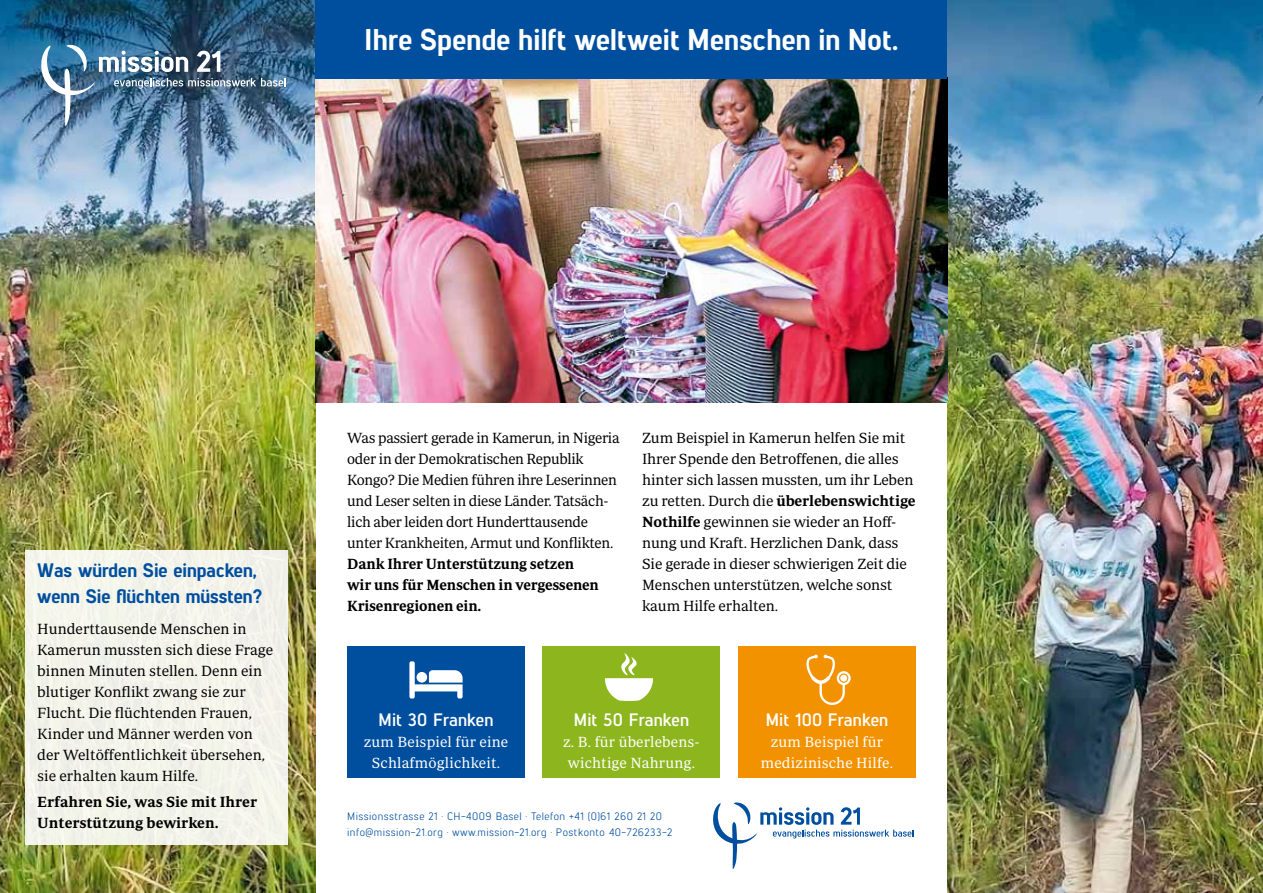
<style>
.page{position:relative;width:1263px;height:893px;background:#fff}
.page>*{position:absolute;margin:0;border:0;box-sizing:border-box;transform-origin:0 0}
.t1{font:800 30px "Lintel";letter-spacing:.01em;color:#fff}
.t2{font:800 19.5px/25.5px "Lintel";color:#004f9f}
.t3{font:700 18px "Lintel";letter-spacing:.01em;color:#fff}
.t4{font:15px/21px "Periodico Text Lg";letter-spacing:-.01em;color:#000}
.t5{font:600 15px/21px "Periodico Text";letter-spacing:-.01em;color:#000}
.t6{font:15px/21px "Periodico Text Lg";letter-spacing:.01em;color:#fff;text-align:center}
.t7{font:10.8px/15.8px "Lintel";letter-spacing:.04em;color:#004f9f}
.s1{font-family:"Periodico Text Lg";font-weight:400}
.s2{font-family:"Periodico Text";font-weight:600}
</style>
<div class="page">
<img style="left:947px;top:0;width:316px;height:893px">
<img style="left:0;top:0;width:315px;height:893px">
<img style="left:41px;top:45px;width:245px;height:81px">
<img style="left:316px;top:78px;width:631px;height:324px">
<div style="left:347px;top:646px;width:178px;height:132px;background:#004f9f"></div>
<svg style="left:409px;top:661px;width:54px;height:37px"></svg>
<div style="left:738px;top:646px;width:178px;height:132px;background:#f39200"></div>
<div style="left:543px;top:646px;width:177px;height:132px;background:#8db61e"></div>
<svg style="left:713px;top:802px;width:200px;height:67px"></svg>
<div style="left:316px;top:0;width:631px;height:78px;background:#004f9f"></div>
<svg style="left:605px;top:653px;width:48px;height:48px"></svg>
<svg style="left:806px;top:655px;width:45px;height:50px"></svg>
<div style="left:840px;top:675px;width:7px;height:7px;background:#fff;border-radius:50%"></div>
<div style="left:25px;top:550px;width:262px;height:295px;background:#f3f3ea"></div>
<h1 class="t1" style="left:365px;top:19px;width:535px">Ihre Spende hilft weltweit Menschen in Not.</h1>
<h2 class="t2" style="left:37px;top:556px;width:227px">Was würden Sie einpacken, wenn Sie flüchten müssten?</h2>
<p class="t4" style="left:37px;top:618px;width:237px">Hunderttausende Menschen in<br>Kamerun mussten sich diese Frage binnen Minuten stellen. Denn ein blutiger Konflikt zwang sie zur<br>Flucht. Die flüchtenden Frauen,<br>Kinder und Männer werden von der Weltöffentlichkeit übersehen, sie erhalten kaum Hilfe.</p>
<p class="t5" style="left:37px;top:791px;width:221px">Erfahren Sie, was Sie mit Ihrer<br>Unterstützung bewirken.</p>
<p class="t4" style="left:347px;top:427px;width:274px">Was passiert gerade in Kamerun, in Nigeria oder in der Demokratischen Republik Kongo? Die Medien führen ihre Leserinnen und Leser selten in diese Länder. Tatsäch&shy;lich aber leiden dort Hunderttausende unter Krankheiten, Armut und Konflikten.</p>
<p class="t5" style="left:347px;top:553px;width:253px">Dank Ihrer Unterstützung setzen wir uns für Menschen in vergessenen<br>Krisenregionen ein.</p>
<p class="t4" style="left:642px;top:427px;width:273px">Zum Beispiel in Kamerun helfen Sie mit<br>Ihrer Spende den Betroffenen, die alles hinter sich lassen mussten, um ihr Leben</p>
<p class="t5" style="left:642px;top:490px;width:275px"><span class="s1">zu retten. Durch die</span> überlebenswichtige</p>
<p class="t4" style="left:642px;top:511px;width:266px"><span class="s2">Nothilfe</span> gewinnen sie wieder an Hoff&shy;nung und Kraft. Herzlichen Dank, dass Sie gerade in dieser schwierigen Zeit die Menschen unterstützen, welche sonst kaum Hilfe erhalten.</p>
<p class="t3" style="left:378px;top:707px;width:116px">Mit 30 Franken</p>
<p class="t6" style="left:364px;top:731px;width:146px">zum Beispiel für eine<br>Schlafmöglichkeit.</p>
<p class="t3" style="left:574px;top:707px;width:117px">Mit 50 Franken</p>
<p class="t6" style="left:563px;top:731px;width:138px">z. B. für überlebens&shy;wichtige Nahrung.</p>
<p class="t7" style="left:347px;top:808px;width:327px">Missionsstrasse 21 · CH-4009 Basel · Telefon +41 (0)61 260 21 20 info@mission-21.org · www.mission-21.org · Postkonto 40-726233-2</p>
<p class="t3" style="left:766px;top:707px;width:124px">Mit 100 Franken</p>
<p class="t6" style="left:761px;top:731px;width:134px">zum Beispiel für medizinische Hilfe.</p>
</div>
